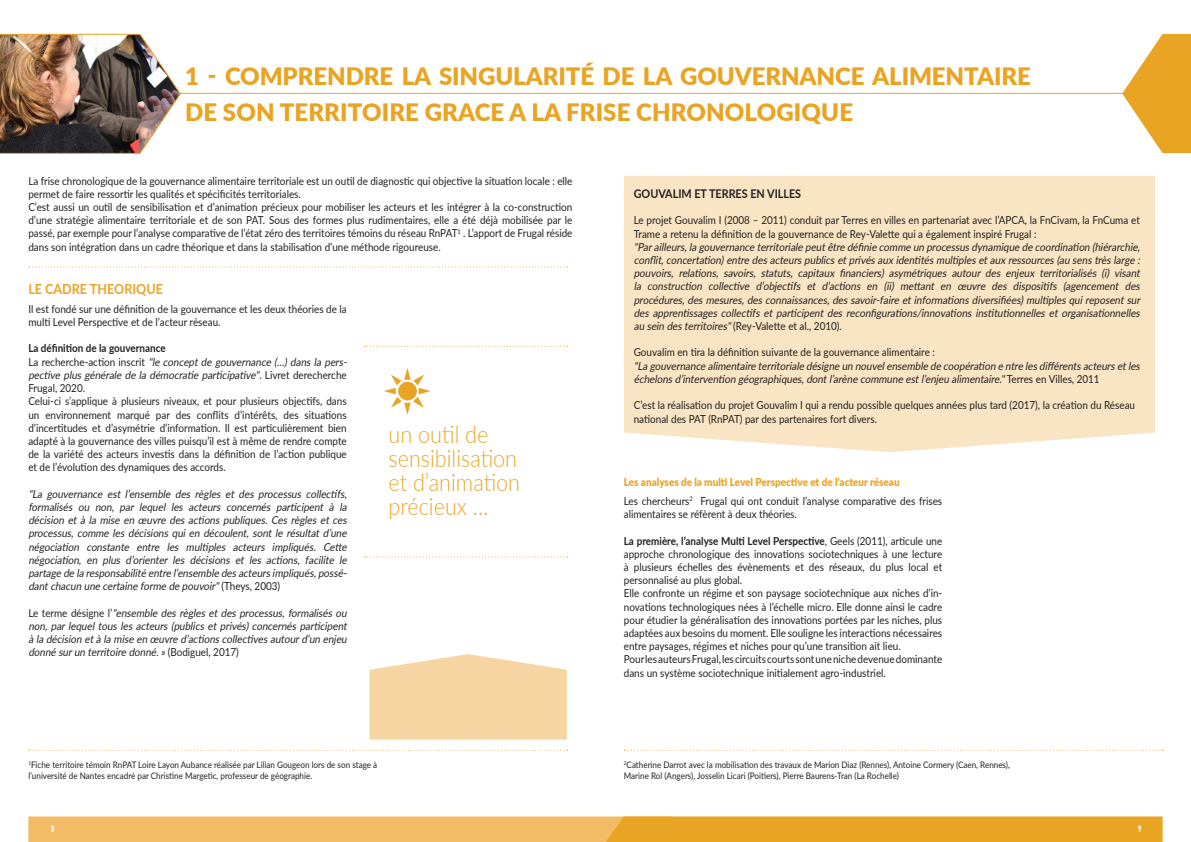
<style>
.page{position:relative;width:1191px;height:842px;background:#fff}
.page>*{position:absolute;margin:0;border:0;box-sizing:border-box;transform-origin:0 0}
.t1{font:900 24px/36px "Lato";letter-spacing:-.005em;color:#eaa424}
.t2{font:300 24px "Lato";color:#eaa424;scale:.9 1}
.t3{font:700 14px "Lato";color:#eaa424;scale:.9 1}
.t4{font:700 12px "Lato";color:#231f20;scale:.9 1}
.t5{font:11px/13.2px "Lato";color:#231f20;scale:.9 1}
.t6{font:italic 11px/13.2px "Lato";color:#231f20;scale:.9 1}
.t7{font:700 11px "Lato";color:#231f20;scale:.9 1}
.t8{font:900 11px "Lato";color:#eaa424;scale:.9 1}
.t9{font:9px/10.8px "Lato";color:#231f20;scale:.9 1}
.t10{font:700 9px "DIN Condensed";color:#fff}
.s1{font-style:normal}
.s2{font-style:italic}
.s3{font-weight:400}
</style>
<div class="page">
<svg style="left:29px;top:266px;width:538px;height:1px"></svg>
<svg style="left:369px;top:654px;width:198px;height:85px;background:#f7d9ab"></svg>
<div style="left:624px;top:176px;width:531px;height:276px;background:#f9e4c3"></div>
<svg style="left:28px;top:816px;width:1134px;height:26px;background:#eeb249"></svg>
<hr style="left:176px;top:93px;width:979px;height:1px;background:#eaa424">
<svg style="left:1122px;top:34px;width:69px;height:119px"></svg>
<svg style="left:29px;top:750px;width:538px;height:1px"></svg>
<svg style="left:384px;top:368px;width:46px;height:47px"></svg>
<img style="left:0;top:33px;width:181px;height:121px">
<svg style="left:624px;top:750px;width:539px;height:1px"></svg>
<svg style="left:364px;top:556px;width:203px;height:1px"></svg>
<svg style="left:364px;top:346px;width:203px;height:1px"></svg>
<p class="t1" style="left:185px;top:58px;width:847px">1 - COMPRENDRE LA SINGULARITÉ DE LA GOUVERNANCE ALIMENTAIRE<br>DE SON TERRITOIRE GRACE A LA FRISE CHRONOLOGIQUE</p>
<p class="t5" style="left:28px;top:174px;width:606px">La frise chronologique de la gouvernance alimentaire territoriale est un outil de diagnostic qui objective la situation locale : elle</p>
<p class="t5" style="left:28px;top:187px;width:304px">permet de faire ressortir les qualités et spécificités territoriales.</p>
<p class="t5" style="left:28px;top:200px;width:606px">C’est aussi un outil de sensibilisation et d’animation précieux pour mobiliser les acteurs et les intégrer à la co-construction</p>
<p class="t5" style="left:28px;top:213px;width:606px">d’une stratégie alimentaire territoriale et de son PAT. Sous des formes plus rudimentaires, elle a été déjà mobilisée par le</p>
<p class="t5" style="left:28px;top:226px;width:606px">passé, par exemple pour l’analyse comparative de l’état zéro des territoires témoins du réseau RnPAT<sup>1</sup> . L’apport de Frugal réside</p>
<p class="t5" style="left:28px;top:240px;width:459px">dans son intégration dans un cadre théorique et dans la stabilisation d’une méthode rigoureuse.</p>
<p class="t3" style="left:28px;top:279px;width:151px">LE CADRE THEORIQUE</p>
<p class="t5" style="left:28px;top:302px;width:355px">Il est fondé sur une définition de la gouvernance et les deux théories de la multi Level Perspective et de l’acteur réseau.</p>
<p class="t7" style="left:28px;top:340px;width:154px">La définition de la gouvernance</p>
<p class="t6" style="left:28px;top:355px;width:358px"><span class="s1">La re c h e rc h e - a cti o n i n s c r i t</span> "le concept de gouvernance (…) dans la pers&shy;pective plus générale de la démocratie participative"<span class="s1">. L i v r e t d e r e c h e r c h e</span></p>
<p class="t5" style="left:28px;top:381px;width:65px">Frugal, 2020.</p>
<p class="t5" style="left:28px;top:394px;width:355px">Celui-ci s’applique à plusieurs niveaux, et pour plusieurs objectifs, dans</p>
<p class="t5" style="left:28px;top:407px;width:355px">un environnement marqué par des conflits d’intérêts, des situations d’incertitudes et d’asymétrie d’information. Il est particulièrement bien</p>
<p class="t5" style="left:28px;top:434px;width:355px">adapté à la gouvernance des villes puisqu’il est à même de rendre compte</p>
<p class="t5" style="left:28px;top:447px;width:355px">de la variété des acteurs investis dans la définition de l’action publique</p>
<p class="t5" style="left:28px;top:460px;width:221px">et de l’évolution des dynamiques des accords.</p>
<p class="t6" style="left:28px;top:487px;width:358px">"La gouvernance est l’ensemble des règles et des processus collectifs,</p>
<p class="t6" style="left:28px;top:500px;width:358px">formalisés ou non, par lequel les acteurs concernés participent à la</p>
<p class="t6" style="left:28px;top:513px;width:358px">décision et à la mise en œuvre des actions publiques. Ces règles et ces</p>
<p class="t6" style="left:28px;top:526px;width:358px">processus, comme les décisions qui en découlent, sont le résultat d’une</p>
<p class="t6" style="left:28px;top:539px;width:358px">négociation constante entre les multiples acteurs impliqués. Cette</p>
<p class="t6" style="left:28px;top:553px;width:358px">négociation, en plus d’orienter les décisions et les actions, facilite le</p>
<p class="t6" style="left:28px;top:566px;width:358px">partage de la responsabilité entre l’ensemble desacteursimpliqués,possé&shy;dantchacun une certaine forme de pouvoir"<span class="s1">( T h e ys , 2 0 0 3 )</span></p>
<p class="t6" style="left:28px;top:605px;width:358px"><span class="s1">L e t e r m e d é s i g n e l ’</span> "ensemble des règles et des processus, formalisés ou</p>
<p class="t6" style="left:28px;top:619px;width:358px">non, par lequel tous les acteurs (publics et privés) concernés participent</p>
<p class="t6" style="left:28px;top:632px;width:358px">à la décision età la mise en œuvre d’actionscollectivesautourd’un enjeu</p>
<p class="t6" style="left:28px;top:645px;width:235px">donné surun territoire donné.»<span class="s1">( B o d i g u e l , 2 0 1 7 )</span></p>
<p class="t2" style="left:388px;top:418px;width:112px">un outil de</p>
<p class="t2" style="left:388px;top:442px;width:144px">sensibilisation</p>
<p class="t2" style="left:388px;top:466px;width:148px">et d’animation</p>
<p class="t2" style="left:388px;top:490px;width:113px">précieux …</p>
<p class="t9" style="left:28px;top:759px;width:389px"><sup>1</sup>Fiche territoire témoin RnPAT Loire Layon Aubance réalisée par Lilian Gougeon lors de son stage à l’université de Nantes encadré par Christine Margetic, professeur de géographie.</p>
<p class="t4" style="left:634px;top:185px;width:187px">GOUVALIM ET TERRES EN VILLES</p>
<p class="t5" style="left:634px;top:213px;width:564px">Le projet Gouvalim I (2008 – 2011) conduit par Terres en villes en partenariat avec l’APCA, la FnCivam, la FnCuma et</p>
<p class="t5" style="left:634px;top:227px;width:449px">Trame a retenu la définition de la gouvernance de Rey-Valette qui a également inspiré Frugal :</p>
<p class="t6" style="left:634px;top:240px;width:567px">"Parailleurs,la gouvernance territoriale peutêtre définie comme un processusdynamique de coordination (hiérarchie, conflit,concertation)entre desacteurspublicsetprivésaux identitésmultiplesetaux ressources(au senstrèslarge :</p>
<p class="t6" style="left:634px;top:266px;width:567px">pouvoirs, relations, savoirs, statuts, capitaux financiers) asymétriques autour des enjeux territorialisés (i) visant</p>
<p class="t6" style="left:634px;top:279px;width:567px">la construction collective d’objectifs et d’actions en (ii) mettant en œuvre des dispositifs (agencement des</p>
<p class="t6" style="left:634px;top:293px;width:567px">procédures,desmesures,desconnaissances,dessavoir-faire etinformationsdiversifiées)multiplesquireposentsur des apprentissages collectifs et participent des reconfigurations/innovations institutionnelles et organisationnelles</p>
<p class="t5" style="left:634px;top:319px;width:233px"><span class="s2">au sein desterritoires"</span>(Rey-Valette et al., 2010).</p>
<p class="t5" style="left:634px;top:345px;width:336px">Gouvalim en tira la définition suivante de la gouvernance alimentaire :</p>
<p class="t6" style="left:634px;top:359px;width:567px">"La gouvernance alimentaire territoriale désigne un nouvelensemble de coopération e ntre lesdifférentsacteursetles</p>
<p class="t6" style="left:634px;top:372px;width:519px">échelonsd’intervention géographiques,dontl’arène commune estl’enjeu alimentaire."<span class="s1">Te r r e s e n V i l l e s , 2 0 1 1</span></p>
<p class="t5" style="left:634px;top:398px;width:558px">C’est la réalisation du projet Gouvalim I qui a rendu possible quelques années plus tard (2017), la création du Réseau national des PAT (RnPAT) par des partenaires fort divers.</p>
<p class="t8" style="left:624px;top:474px;width:308px">Les analyses de la multi Level Perspective et de l’acteur réseau</p>
<p class="t5" style="left:624px;top:494px;width:355px">Les chercheurs<sup>2</sup> Frugal qui ont conduit l’analyse comparative des frises</p>
<p class="t5" style="left:624px;top:507px;width:194px">alimentaires se réfèrent à deux théories.</p>
<p class="t7" style="left:624px;top:532px;width:355px">La première, l’analyse Multi Level Perspective<span class="s3">, Geels (2011), articule une</span></p>
<p class="t5" style="left:624px;top:547px;width:355px">approche chronologique des innovations sociotechniques à une lecture</p>
<p class="t5" style="left:624px;top:560px;width:355px">à plusieurs échelles des évènements et des réseaux, du plus local et</p>
<p class="t5" style="left:624px;top:573px;width:133px">personnalisé au plus global.</p>
<p class="t5" style="left:624px;top:586px;width:355px;text-align:justify">Elle confronte un régime et son paysage sociotechnique aux niches d’in&shy;novations technologiques nées à l’échelle micro. Elle donne ainsi le cadre pour étudier la généralisation des innovations portées par les niches, plus adaptées aux besoins du moment. Elle souligne les interactions nécessaires</p>
<p class="t5" style="left:624px;top:639px;width:309px">entre paysages, régimes et niches pour qu’une transition ait lieu.</p>
<p class="t5" style="left:624px;top:652px;width:355px">Pour les auteurs Frugal, les circuits courts sont une niche devenue dominante</p>
<p class="t5" style="left:624px;top:665px;width:293px">dans un système sociotechnique initialement agro-industriel.</p>
<p class="t9" style="left:624px;top:759px;width:430px"><sup>2</sup>Catherine Darrot avec la mobilisation des travaux de Marion Diaz (Rennes), Antoine Cormery (Caen, Rennes),<br>Marine Rol (Angers), Josselin Licari (Poitiers), Pierre Baurens-Tran (La Rochelle)</p>
<p class="t10" style="left:51px;top:822px;width:5px">8</p>
<p class="t10" style="left:1138px;top:822px;width:5px">9</p>
</div>
